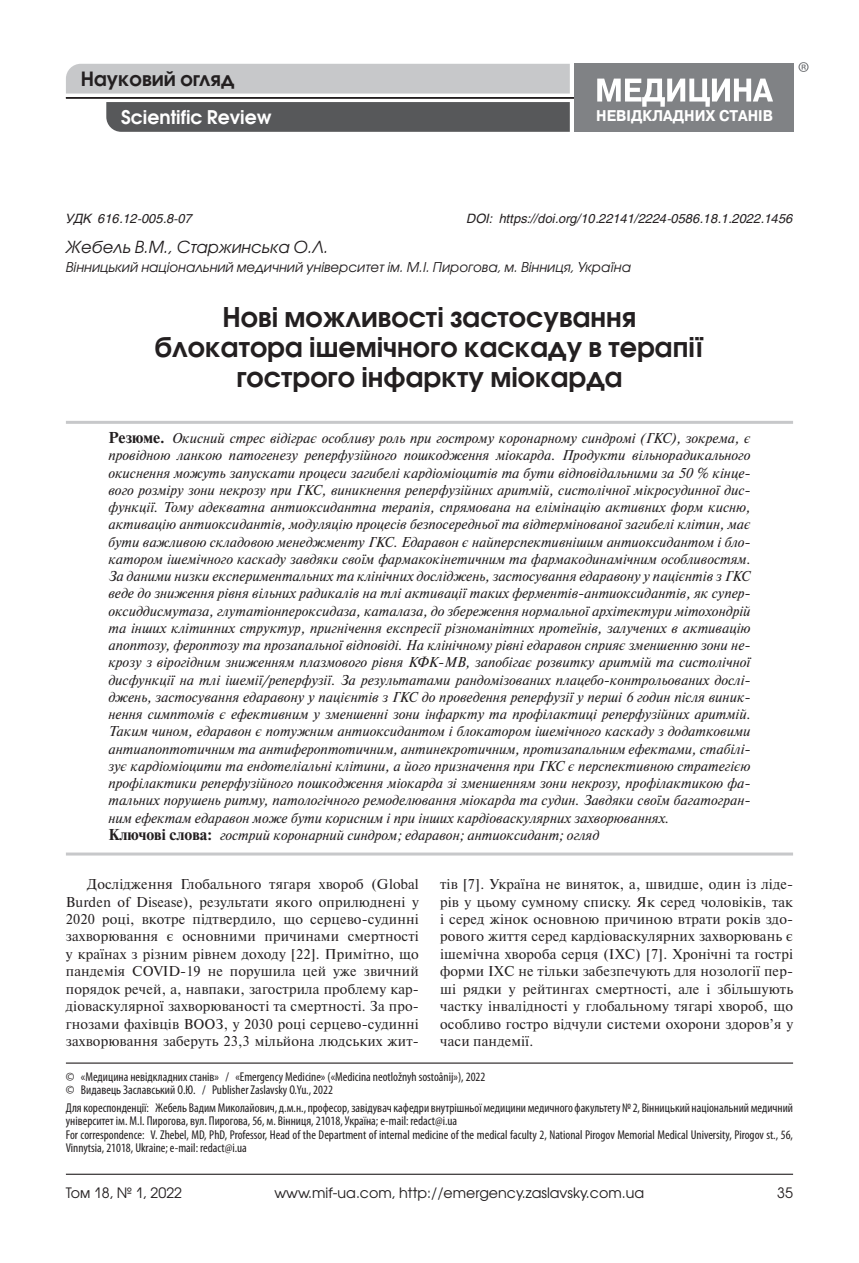
<style>
.page{position:relative;width:859px;height:1263px;background:#fff}
.page>*{position:absolute;margin:0;border:0;box-sizing:border-box;transform-origin:0 0}
.t1{font:700 27px/30px "Avant Garde Gothic C";color:#231f20;text-align:center}
.t2{font:700 19.5px "Avant Garde Gothic C";color:#231f20}
.t3{font:700 18.75px "Avant Garde Gothic C";color:#fff}
.t4{font:italic 16.5px "Avant Garde Gothic C";color:#231f20}
.t5{font:700 15.45px "Pragmatica";color:#fff;scale:.92 1}
.t6{font:italic 14.25px/17.2px "Newton C";color:#231f20}
.t7{font:14.25px/17.4px "Newton C";letter-spacing:.01em;color:#231f20;text-align:justify}
.t8{font:14.25px "Avant Garde Gothic C";color:#231f20}
.t9{font:italic 13.5px "Avant Garde Gothic C";color:#231f20}
.t10{font:condensed 12.75px/13.5px "Myriad Pro";color:#231f20}
.t11{font:italic 12.75px "Helios";color:#231f20}
.s1{font-weight:700;font-style:normal;font-size:15.75px}
</style>
<div class="page">
<hr style="left:66px;top:1174px;width:727px;height:1px;background:#231f20">
<div style="left:66px;top:64px;width:504px;height:30px;background:#c7c8ca"></div>
<hr style="left:66px;top:97px;width:510px;height:1px;background:#231f20">
<svg style="left:106px;top:102px;width:464px;height:30px;background:#595a5b"></svg>
<div style="left:574px;top:64px;width:219px;height:68px;background:#808285"></div>
<svg style="left:597px;top:79px;width:176px;height:28px"></svg>
<svg style="left:798px;top:62px;width:11px;height:10px"></svg>
<hr style="left:66px;top:421px;width:727px;height:3px;background:#c7c8ca">
<hr style="left:66px;top:852px;width:727px;height:3px;background:#c7c8ca">
<hr style="left:66px;top:1062px;width:727px;height:2px;background:#231f20">
<h2 class="t2" style="left:81px;top:67px;width:155px">Науковий огляд</h2>
<h3 class="t3" style="left:121px;top:106px;width:152px">Scientific Review</h3>
<p class="t5" style="left:596px;top:105px;width:194px">НЕВІДКЛАДНИХ СТАНІВ</p>
<p class="t11" style="left:66px;top:210px;width:128px">УДК 616.12-005.8-07</p>
<p class="t11" style="left:467px;top:210px;width:328px">DOI: https://doi.org/10.22141/2224-0586.18.1.2022.1456</p>
<p class="t4" style="left:66px;top:237px;width:264px">Жебель В.М., Старжинська О.Л.</p>
<p class="t9" style="left:66px;top:259px;width:566px">Вінницький національний медичний університет ім. М.І. Пирогова, м. Вінниця, Україна</p>
<h1 class="t1" style="left:155px;top:302px;width:550px">Нові можливості застосування блокатора ішемічного каскаду в терапії гострого інфаркту міокарда</h1>
<p class="t6" style="left:108px;top:430px;width:644px"><span class="s1">Резюме.</span> Окисний стрес відіграє особливу роль при гострому коронарному синдромі (ГКС), зокрема, є провідною ланкою патогенезу реперфузійного пошкодження міокарда. Продукти вільнорадикального окиснення можуть запускати процеси загибелі кардіоміоцитів та бути відповідальними за 50 % кінце&shy;вого розміру зони некрозу при ГКС, виникнення реперфузійних аритмій, систолічної мікросудинної дис&shy;функції. Тому адекватна антиоксидантна терапія, спрямована на елімінацію активних форм кисню, активацію антиоксидантів, модуляцію процесів безпосередньої та відтермінованої загибелі клітин, має бути важливою складовою менеджменту ГКС. Едаравон є найперспективнішим антиоксидантом і бло&shy;катором ішемічного каскаду завдяки своїм фармакокінетичним та фармакодинамічним особливостям.<br>За даними низки експериментальних та клінічних досліджень, застосування едаравону у пацієнтів з ГКС веде до зниження рівня вільних радикалів на тлі активації таких ферментів-антиоксидантів, як супер&shy;оксиддисмутаза, глутатіонпероксидаза, каталаза, до збереження нормальної архітектури мітохондрій та інших клітинних структур, пригнічення експресії різноманітних протеїнів, залучених в активацію апоптозу, фероптозу та прозапальної відповіді. На клінічному рівні едаравон сприяє зменшенню зони не&shy;крозу з вірогідним зниженням плазмового рівня КФК-МВ, запобігає розвитку аритмій та систолічної дисфункції на тлі ішемії/реперфузії. За результатами рандомізованих плацебо-контрольованих дослі&shy;джень, застосування едаравону у пацієнтів з ГКС до проведення реперфузії у перші 6 годин після виник&shy;нення симптомів є ефективним у зменшенні зони інфаркту та профілактиці реперфузійних аритмій.<br>Таким чином, едаравон є потужним антиоксидантом і блокатором ішемічного каскаду з додатковими антиапоптотичним та антифероптотичним, антинекротичним, протизапальним ефектами, стабілі&shy;зує кардіоміоцити та ендотеліальні клітини, а його призначення при ГКС є перспективною стратегією профілактики реперфузійного пошкодження міокарда зі зменшенням зони некрозу, профілактикою фа&shy;тальних порушень ритму, патологічного ремоделювання міокарда та судин. Завдяки своїм багатогран&shy;ним ефектам едаравон може бути корисним і при інших кардіоваскулярних захворюваннях.<br><span class="s1">Ключові слова:</span> гострий коронарний синдром; едаравон; антиоксидант; огляд</p>
<p class="t7" style="left:66px;top:876px;width:354px;text-indent:21px">Дослідження Глобального тягаря хвороб (Global Burden of Disease), результати якого оприлюднені у 2020 році, вкотре підтвердило, що серцево-судинні захворювання є основними причинами смертності у країнах з різним рівнем доходу [22]. Примітно, що пандемія COVID-19 не порушила цей уже звичний порядок речей, а, навпаки, загострила проблему кар&shy;діоваскулярної захворюваності та смертності. За про&shy;гнозами фахівців ВООЗ, у 2030 році серцево-судинні захворювання заберуть 23,3 мільйона людських жит-</p>
<p class="t7" style="left:440px;top:876px;width:354px">тів [7]. Україна не виняток, а, швидше, один із ліде&shy;рів у цьому сумному списку. Як серед чоловіків, так і серед жінок основною причиною втрати років здо&shy;рового життя серед кардіоваскулярних захворювань є ішемічна хвороба серця (ІХС) [7]. Хронічні та гострі форми ІХС не тільки забезпечують для нозології пер&shy;ші рядки у рейтингах смертності, але і збільшують частку інвалідності у глобальному тягарі хвороб, що особливо гостро відчули системи охорони здоров’я у часи пандемії.</p>
<p class="t10" style="left:66px;top:1069px;width:421px">© «Медицина невідкладних станів» / «Emergency Medicine» («Medicina neotložnyh sostoânij»), 2022 © Видавець Заславський О.Ю. / Publisher Zaslavsky O.Yu., 2022</p>
<p class="t10" style="left:66px;top:1101px;width:729px">Для кореспонденції: Жебель Вадим Миколайович, д.м.н., професор, завідувач кафедри внутрішньої медицини медичного факультету № 2, Вінницький національний медичний університет ім. М.І. Пирогова, вул. Пирогова, 56, м. Вінниця, 21018, Україна; e-mail: redact@i.ua<br>For correspondence: V. Zhebel, MD, PhD, Professor, Head of the Department of internal medicine of the medical faculty 2, National Pirogov Memorial Medical University, Pirogov st., 56, Vinnytsia, 21018, Ukraine; e-mail: redact@i.ua</p>
<p class="t8" style="left:66px;top:1184px;width:118px">Том 18, № 1, 2022</p>
<p class="t8" style="left:274px;top:1185px;width:371px">www.mif-ua.com, http://emergency.zaslavsky.com.ua</p>
<p class="t8" style="left:777px;top:1185px;width:17px">35</p>
</div>
